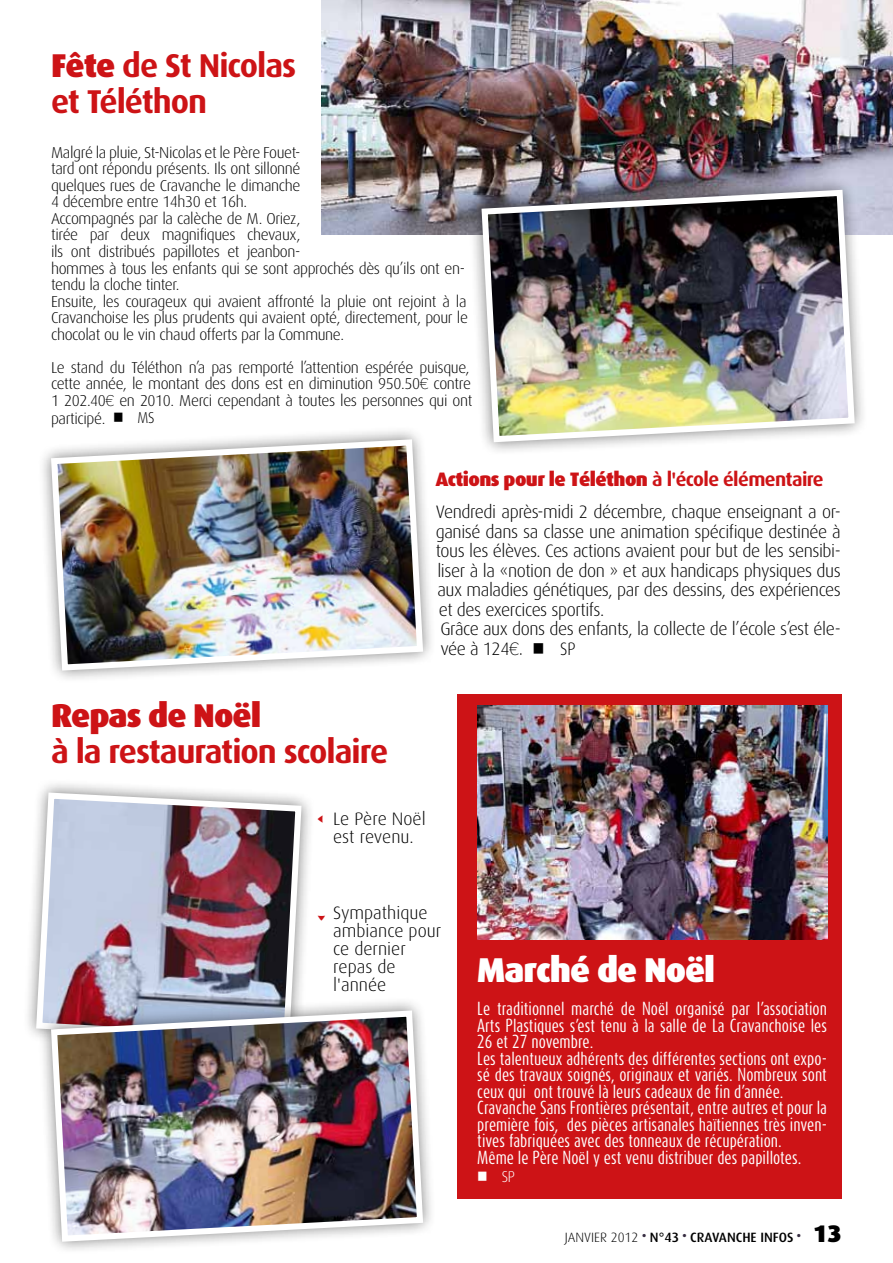
<style>
.page{position:relative;width:893px;height:1263px;background:#fff}
.page>*{position:absolute;margin:0;border:0;box-sizing:border-box;transform-origin:0 0}
.t1{font:900 34.5px "Dax";letter-spacing:-.03em;color:#fff}
.t2{font:700 33px/36px "Dax";letter-spacing:-.03em;color:#cd1316}
.t3{font:900 33px "Dax";letter-spacing:-.03em;color:#cd1316}
.t4{font:900 19.5px "Dax";letter-spacing:-.03em;color:#cd1316}
.t5{font:300 18px/19.5px "Dax";letter-spacing:-.025em;color:#000}
.t6{font:300 18px/18px "Dax";color:#000}
.t7{font:300 18px/18px "Dax";letter-spacing:-.005em;color:#000;text-align:center}
.t8{font:16.5px "Bienvenue Picto";color:#cd1316}
.t9{font:300 15.75px/16.5px "Dax";letter-spacing:-.025em;color:#000}
.t10{font:15.75px/16.5px "Dax Compact";color:#fff}
.t11{font:300 15.75px "Dax";color:#fff;scale:.9 1}
.t12{font:300 13.5px "Dax";color:#000}
.t13{font:500 13.5px "Dax";color:#000}
.s1{font-weight:900}
.s2{font-family:"Helvetica Neue LT Std";font-weight:100}
.s3{font-weight:700}
.s4{font-family:"Bienvenue Picto";font-weight:400;font-size:16.5px;color:#cd1316}
.s5{font-weight:500}
.s6{font-weight:900;font-size:24px}
</style>
<div class="page">
<div style="left:457px;top:694px;width:385px;height:505px;background:#cd1316"></div>
<img style="left:322px;top:0;width:571px;height:234px">
<img style="left:477px;top:706px;width:350px;height:234px">
<div style="left:468px;top:176px;width:400px;height:280px;background:#000;opacity:.5"></div>
<img style="left:478px;top:187px;width:380px;height:258px">
<div style="left:37px;top:425px;width:400px;height:259px;background:#000;opacity:.5"></div>
<img style="left:48px;top:436px;width:378px;height:238px">
<div style="left:22px;top:779px;width:293px;height:276px;background:#000;opacity:.5"></div>
<img style="left:33px;top:789px;width:272px;height:256px">
<div style="left:37px;top:997px;width:400px;height:258px;background:#000;opacity:.5"></div>
<img style="left:48px;top:1007px;width:378px;height:238px">
<h2 class="t2" style="left:51px;top:48px;width:247px"><span class="s1">Fête</span> de St Nicolas et Téléthon</h2>
<p class="t9" style="left:51px;top:144px;width:418px">Malgré la pluie, St-Nicolas et le Père Fouet-<br>tard ont répondu présents. Ils ont sillonné<br>quelques rues de Cravanche le dimanche<br>4 décembre entre 14h30 et 16h.<br>Accompagnés par la calèche de M. Oriez,<br>tirée par deux magnifiques chevaux,<br>ils ont distribués papillotes et jeanbon-<br>hommes à tous les enfants qui se sont approchés dès qu’ils ont en&shy;tendu la cloche tinter.<br>Ensuite, les courageux qui avaient affronté la pluie ont rejoint à la Cravanchoise les plus prudents qui avaient opté, directement, pour le chocolat ou le vin chaud offerts par la Commune.</p>
<p class="t9" style="left:51px;top:359px;width:423px">Le stand du Téléthon n’a pas remporté l’attention espérée puisque, cette année, le montant des dons est en diminution 950.50<span class="s2">€</span> contre<br>1 202.40<span class="s2">€</span> en 2010. Merci cependant à toutes les personnes qui ont</p>
<p class="t9" style="left:51px;top:410px;width:105px">participé. ■ MS</p>
<p class="t4" style="left:436px;top:468px;width:389px">Actions pour le Téléthon <span class="s3">à l'école élémentaire</span></p>
<h2 class="t3" style="left:51px;top:696px;width:212px">Repas de Noël</h2>
<h2 class="t2" style="left:51px;top:733px;width:339px">à la restauration scolaire</h2>
<p class="t5" style="left:436px;top:502px;width:407px">Vendredi après-midi 2 décembre, chaque enseignant a or&shy;ganisé dans sa classe une animation spécifique destinée à tous les élèves. Ces actions avaient pour but de les sensibi&shy;liser à la «notion de don » et aux handicaps physiques dus aux maladies génétiques, par des dessins, des expériences et des exercices sportifs.<br>Grâce aux dons des enfants, la collecte de l’école s’est éle&shy;vée à 124<span class="s2">€.</span> ■ SP</p>
<p class="t7" style="left:313px;top:810px;width:114px"><span class="s4">R</span> Le Père Noël est revenu.</p>
<p class="t8" style="left:314px;top:925px;width:17px;rotate:-90deg">R</p>
<p class="t6" style="left:333px;top:904px;width:109px">Sympathique ambiance pour ce dernier repas de l'année</p>
<h1 class="t1" style="left:477px;top:950px;width:239px">Marché de Noël</h1>
<p class="t10" style="left:477px;top:1000px;width:351px">Le traditionnel marché de Noël organisé par l’association Arts Plastiques s’est tenu à la salle de La Cravanchoise les 26 et 27 novembre.<br>Les talentueux adhérents des différentes sections ont expo&shy;sé des travaux soignés, originaux et variés. Nombreux sont ceux qui ont trouvé là leurs cadeaux de fin d’année.<br>Cravanche Sans Frontières présentait, entre autres et pour la première fois, des pièces artisanales haïtiennes très inven&shy;tives fabriquées avec des tonneaux de récupération.<br>Même le Père Noël y est venu distribuer des papillotes.</p>
<p class="t11" style="left:477px;top:1167px;width:43px">■ SP</p>
<p class="t12" style="left:565px;top:1230px;width:141px">JANVIER 2012 <sup>.</sup> <span class="s5">N°43</span> <sup>.</sup> <span class="s5">CRAVANC</span></p>
<p class="t13" style="left:742px;top:1230px;width:101px">HE INFOS <sup>.</sup> <span class="s6">13</span></p>
</div>
